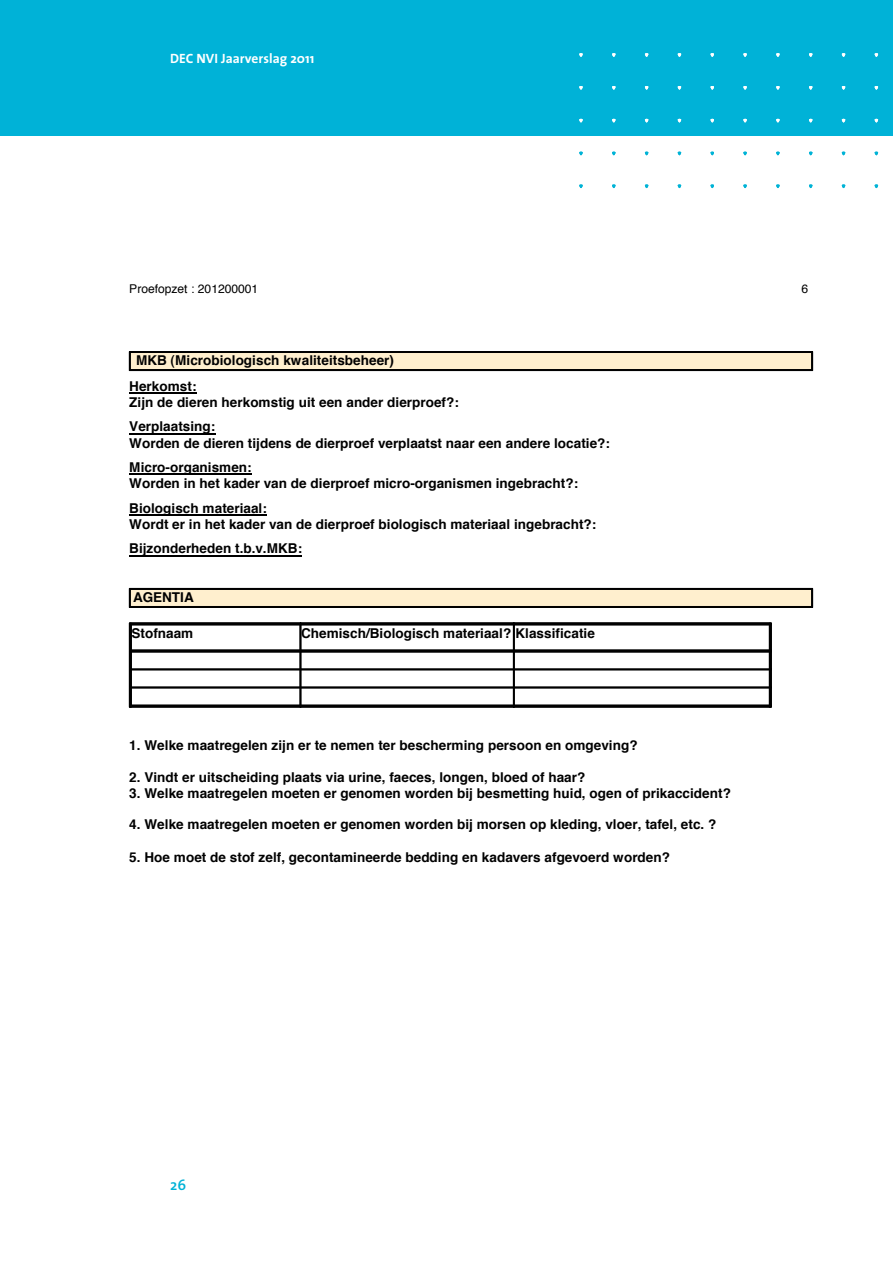
<style>
.page{position:relative;width:893px;height:1263px;background:#fff}
.page>*{position:absolute;margin:0;border:0;box-sizing:border-box;transform-origin:0 0}
.t1{font:600 15px "The Sans";color:#00b2d7}
.t2{font:700 13.5px/24.5px "Helvetica";letter-spacing:.005em;color:#000}
.t3{font:700 13.5px "The Sans";letter-spacing:.005em;color:#fff}
.t4{font:12.15px "Helvetica";letter-spacing:-.005em;color:#000}
</style>
<div class="page">
<div style="left:0;top:0;width:893px;height:136px;background:#00b2d7"></div>
<svg style="left:579px;top:53px;width:4px;height:4px"></svg>
<svg style="left:612px;top:53px;width:3px;height:4px"></svg>
<svg style="left:579px;top:86px;width:4px;height:4px"></svg>
<svg style="left:579px;top:119px;width:4px;height:3px"></svg>
<svg style="left:579px;top:152px;width:4px;height:3px"></svg>
<svg style="left:579px;top:184px;width:4px;height:4px"></svg>
<svg style="left:612px;top:184px;width:3px;height:4px"></svg>
<svg style="left:645px;top:53px;width:3px;height:4px"></svg>
<svg style="left:645px;top:86px;width:3px;height:4px"></svg>
<svg style="left:645px;top:184px;width:3px;height:4px"></svg>
<svg style="left:678px;top:53px;width:3px;height:4px"></svg>
<svg style="left:678px;top:86px;width:3px;height:4px"></svg>
<svg style="left:678px;top:184px;width:3px;height:4px"></svg>
<svg style="left:710px;top:53px;width:4px;height:4px"></svg>
<svg style="left:710px;top:86px;width:4px;height:4px"></svg>
<svg style="left:710px;top:184px;width:4px;height:4px"></svg>
<svg style="left:743px;top:53px;width:4px;height:4px"></svg>
<svg style="left:743px;top:86px;width:4px;height:4px"></svg>
<svg style="left:743px;top:119px;width:4px;height:3px"></svg>
<svg style="left:743px;top:184px;width:4px;height:4px"></svg>
<svg style="left:776px;top:53px;width:4px;height:4px"></svg>
<svg style="left:776px;top:86px;width:4px;height:4px"></svg>
<svg style="left:776px;top:119px;width:4px;height:3px"></svg>
<svg style="left:776px;top:152px;width:4px;height:3px"></svg>
<svg style="left:776px;top:184px;width:4px;height:4px"></svg>
<svg style="left:809px;top:53px;width:3px;height:4px"></svg>
<svg style="left:809px;top:184px;width:3px;height:4px"></svg>
<svg style="left:842px;top:53px;width:3px;height:4px"></svg>
<svg style="left:842px;top:86px;width:3px;height:4px"></svg>
<svg style="left:842px;top:184px;width:3px;height:4px"></svg>
<svg style="left:875px;top:53px;width:3px;height:4px"></svg>
<svg style="left:875px;top:86px;width:3px;height:4px"></svg>
<svg style="left:875px;top:184px;width:3px;height:4px"></svg>
<div style="left:129px;top:352px;width:684px;height:18px;background:#ffefce"></div>
<hr style="left:129px;top:351px;width:684px;height:1px;background:#000">
<hr style="left:129px;top:352px;width:684px;height:1px;background:#000">
<svg style="left:129px;top:353px;width:2px;height:16px"></svg>
<hr style="left:129px;top:370px;width:684px;height:1px;background:#000">
<hr style="left:129px;top:369px;width:684px;height:1px;background:#000">
<svg style="left:811px;top:353px;width:2px;height:16px"></svg>
<hr style="left:129px;top:392px;width:63px;height:2px;background:#000">
<hr style="left:129px;top:433px;width:82px;height:1px;background:#000">
<hr style="left:129px;top:473px;width:37px;height:2px;background:#000">
<hr style="left:170px;top:473px;width:77px;height:2px;background:#000">
<hr style="left:129px;top:514px;width:133px;height:2px;background:#000">
<hr style="left:129px;top:555px;width:111px;height:1px;background:#000">
<svg style="left:240px;top:555px;width:27px;height:1px"></svg>
<hr style="left:267px;top:555px;width:31px;height:1px;background:#000">
<div style="left:129px;top:588px;width:684px;height:18px;background:#ffefce"></div>
<hr style="left:129px;top:588px;width:684px;height:1px;background:#000">
<hr style="left:129px;top:589px;width:684px;height:1px;background:#000">
<svg style="left:129px;top:590px;width:2px;height:16px"></svg>
<hr style="left:129px;top:607px;width:684px;height:1px;background:#000">
<hr style="left:129px;top:606px;width:684px;height:1px;background:#000">
<svg style="left:811px;top:590px;width:2px;height:16px"></svg>
<hr style="left:129px;top:623px;width:172px;height:1px;background:#000">
<hr style="left:129px;top:624px;width:172px;height:1px;background:#000">
<hr style="left:129px;top:625px;width:172px;height:1px;background:#000">
<hr style="left:300px;top:623px;width:214px;height:1px;background:#000">
<hr style="left:300px;top:624px;width:214px;height:1px;background:#000">
<hr style="left:300px;top:625px;width:214px;height:1px;background:#000">
<hr style="left:513px;top:623px;width:258px;height:1px;background:#000">
<hr style="left:513px;top:624px;width:258px;height:1px;background:#000">
<hr style="left:513px;top:625px;width:258px;height:1px;background:#000">
<hr style="left:129px;top:650px;width:172px;height:1px;background:#000">
<hr style="left:129px;top:651px;width:172px;height:1px;background:#000">
<hr style="left:129px;top:652px;width:172px;height:1px;background:#000">
<hr style="left:300px;top:650px;width:214px;height:1px;background:#000">
<hr style="left:300px;top:651px;width:214px;height:1px;background:#000">
<hr style="left:300px;top:652px;width:214px;height:1px;background:#000">
<hr style="left:513px;top:650px;width:258px;height:1px;background:#000">
<hr style="left:513px;top:651px;width:258px;height:1px;background:#000">
<hr style="left:513px;top:652px;width:258px;height:1px;background:#000">
<hr style="left:129px;top:669px;width:172px;height:1px;background:#000">
<hr style="left:129px;top:670px;width:172px;height:1px;background:#000">
<hr style="left:300px;top:669px;width:214px;height:1px;background:#000">
<hr style="left:300px;top:670px;width:214px;height:1px;background:#000">
<hr style="left:513px;top:669px;width:258px;height:1px;background:#000">
<hr style="left:513px;top:670px;width:258px;height:1px;background:#000">
<hr style="left:129px;top:687px;width:172px;height:1px;background:#000">
<hr style="left:129px;top:688px;width:172px;height:1px;background:#000">
<svg style="left:129px;top:626px;width:3px;height:79px"></svg>
<hr style="left:129px;top:707px;width:172px;height:1px;background:#000">
<hr style="left:129px;top:706px;width:172px;height:1px;background:#000">
<hr style="left:129px;top:705px;width:172px;height:1px;background:#000">
<hr style="left:300px;top:687px;width:214px;height:1px;background:#000">
<hr style="left:300px;top:688px;width:214px;height:1px;background:#000">
<svg style="left:300px;top:625px;width:2px;height:80px"></svg>
<hr style="left:300px;top:707px;width:214px;height:1px;background:#000">
<hr style="left:300px;top:706px;width:214px;height:1px;background:#000">
<hr style="left:300px;top:705px;width:214px;height:1px;background:#000">
<hr style="left:513px;top:687px;width:258px;height:1px;background:#000">
<hr style="left:513px;top:688px;width:258px;height:1px;background:#000">
<svg style="left:513px;top:626px;width:2px;height:79px"></svg>
<hr style="left:513px;top:707px;width:258px;height:1px;background:#000">
<hr style="left:513px;top:706px;width:258px;height:1px;background:#000">
<hr style="left:513px;top:705px;width:258px;height:1px;background:#000">
<svg style="left:769px;top:623px;width:3px;height:84px"></svg>
<p class="t3" style="left:170px;top:47px;width:146px">DEC NVI Jaarverslag 2011</p>
<p class="t4" style="left:129px;top:279px;width:130px">Proefopzet : 201200001</p>
<p class="t4" style="left:801px;top:279px;width:8px">6</p>
<p class="t2" style="left:129px;top:348px;width:266px;line-height:25.5px;text-indent:7px">MKB (Microbiologisch kwaliteitsbeheer)<br>Herkomst:</p>
<p class="t2" style="left:129px;top:390px;width:331px">Zijn de dieren herkomstig uit een ander dierproef?:<br>Verplaatsing:</p>
<p class="t2" style="left:129px;top:431px;width:482px">Worden de dieren tijdens de dierproef verplaatst naar een andere locatie?:<br>Micro-organismen:</p>
<p class="t2" style="left:129px;top:471px;width:450px">Worden in het kader van de dierproef micro-organismen ingebracht?:<br>Biologisch materiaal:</p>
<p class="t2" style="left:129px;top:512px;width:469px">Wordt er in het kader van de dierproef biologisch materiaal ingebracht?:<br>Bijzonderheden t.b.v.MKB:</p>
<p class="t2" style="left:133px;top:585px;width:62px">AGENTIA</p>
<p class="t2" style="left:131px;top:621px;width:63px">Stofnaam</p>
<p class="t2" style="left:301px;top:621px;width:295px">Chemisch/Biologisch materiaal? Klassificatie</p>
<p class="t2" style="left:129px;top:733px;width:510px">1. Welke maatregelen zijn er te nemen ter bescherming persoon en omgeving?</p>
<p class="t2" style="left:129px;top:765px;width:458px">2. Vindt er uitscheiding plaats via urine, faeces, longen, bloed of haar?</p>
<p class="t2" style="left:129px;top:781px;width:603px">3. Welke maatregelen moeten er genomen worden bij besmetting huid, ogen of prikaccident?</p>
<p class="t2" style="left:129px;top:812px;width:589px">4. Welke maatregelen moeten er genomen worden bij morsen op kleding, vloer, tafel, etc. ?</p>
<p class="t2" style="left:129px;top:845px;width:542px">5. Hoe moet de stof zelf, gecontamineerde bedding en kadavers afgevoerd worden?</p>
<p class="t1" style="left:170px;top:1172px;width:18px">26</p>
</div>
